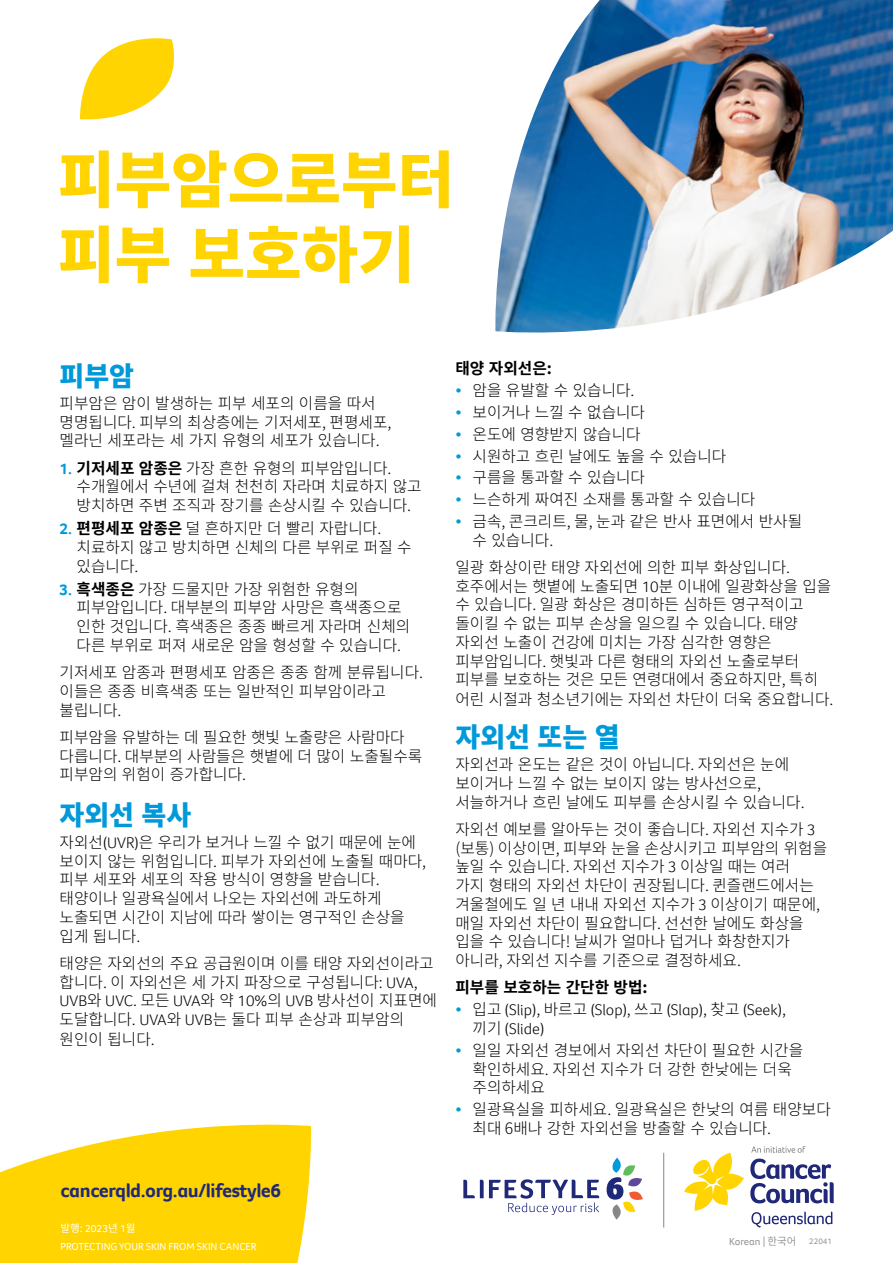
<style>
.page{position:relative;width:893px;height:1263px;background:#fff}
.page>*{position:absolute;margin:0;border:0;box-sizing:border-box;transform-origin:0 0}
.t1{font:900 61.5px/75px "Noto Sans CJ Kkr";color:#ffd400}
.H2_DkBlue{font:900 27px "Noto Sans CJ Kkr";color:#0099da}
.t2{font:700 19.5px "Foco CC";letter-spacing:-.02em;color:#1f2879}
.H2_DkBlue-2{font:300 15.75px/18.8px "Noto Sans CJ Kkr";color:#000}
.t3{font:300 15.75px/18.8px "Foco CC";color:#000}
.H2_DkBlue-3{font:700 15.75px "Noto Sans CJ Kkr";color:#000}
.t4{font:10.5px "Foco CC";color:#fff}
.t5{font:10.5px "Noto Sans CJ Kkr";color:#fff}
.t6{font:10.5px "Foco CC";color:#939598}
.t7{font:8.25px "Foco CC";color:#939598}
.s1{font-family:"Foco CC";font-weight:700;color:#0099da}
.s2{font-weight:700}
.s3{font-family:"Foco CC"}
.s4{font-weight:700;color:#0099da}
.s5{font-family:"Noto Sans CJ Kkr"}
</style>
<div class="page">
<svg style="left:0;top:1124px;width:311px;height:139px;background:#ffd81d"></svg>
<svg style="left:79px;top:38px;width:95px;height:82px"></svg>
<svg style="left:463px;top:1179px;width:136px;height:36px"></svg>
<svg style="left:684px;top:1153px;width:60px;height:58px"></svg>
<svg style="left:751px;top:1212px;width:81px;height:15px"></svg>
<hr style="left:663px;top:1153px;width:1px;height:74px;background:#878787">
<svg style="left:607px;top:1158px;width:36px;height:61px"></svg>
<svg style="left:750px;top:1146px;width:84px;height:57px"></svg>
<img style="left:495px;top:0;width:398px;height:333px">
<p class="t1" style="left:58px;top:144px;width:398px">피부암으로부터 피부 보호하기</p>
<p class="H2_DkBlue" style="left:60px;top:361px;width:76px">피부암</p>
<p class="H2_DkBlue-2" style="left:60px;top:394px;width:333px">피부암은 암이 발생하는 피부 세포의 이름을 따서 명명됩니다. 피부의 최상층에는 기저세포, 편평세포, 멜라닌 세포라는 세 가지 유형의 세포가 있습니다.</p>
<p class="H2_DkBlue-2" style="left:77px;top:459px;width:347px;text-indent:-17px"><span class="s1">1.</span> <span class="s2">기저세포 암종은</span> 가장 흔한 유형의 피부암입니다. 수개월에서 수년에 걸쳐 천천히 자라며 치료하지 않고 방치하면 주변 조직과 장기를 손상시킬 수 있습니다.</p>
<p class="H2_DkBlue-2" style="left:77px;top:519px;width:337px;text-indent:-17px"><span class="s1">2.</span> <span class="s2">편평세포 암종은</span> 덜 흔하지만 더 빨리 자랍니다. 치료하지 않고 방치하면 신체의 다른 부위로 퍼질 수 있습니다.</p>
<p class="H2_DkBlue-2" style="left:77px;top:580px;width:335px;text-indent:-17px"><span class="s1">3.</span> <span class="s2">흑색종은</span> 가장 드물지만 가장 위험한 유형의 피부암입니다. 대부분의 피부암 사망은 흑색종으로 인한 것입니다. 흑색종은 종종 빠르게 자라며 신체의 다른 부위로 퍼져 새로운 암을 형성할 수 있습니다.</p>
<p class="H2_DkBlue-2" style="left:60px;top:663px;width:365px">기저세포 암종과 편평세포 암종은 종종 함께 분류됩니다. 이들은 종종 비흑색종 또는 일반적인 피부암이라고 불립니다.</p>
<p class="H2_DkBlue-2" style="left:60px;top:728px;width:364px">피부암을 유발하는 데 필요한 햇빛 노출량은 사람마다 다릅니다. 대부분의 사람들은 햇볕에 더 많이 노출될수록 피부암의 위험이 증가합니다.</p>
<p class="H2_DkBlue" style="left:60px;top:800px;width:133px">자외선 복사</p>
<p class="H2_DkBlue-2" style="left:60px;top:833px;width:368px">자외선<span class="s3">(UVR)</span>은 우리가 보거나 느낄 수 없기 때문에 눈에 보이지 않는 위험입니다. 피부가 자외선에 노출될 때마다, 피부 세포와 세포의 작용 방식이 영향을 받습니다. 태양이나 일광욕실에서 나오는 자외선에 과도하게 노출되면 시간이 지남에 따라 쌓이는 영구적인 손상을 입게 됩니다.</p>
<p class="H2_DkBlue-2" style="left:60px;top:954px;width:379px">태양은 자외선의 주요 공급원이며 이를 태양 자외선이라고 합니다. 이 자외선은 세 가지 파장으로 구성됩니다: <span class="s3">UVA</span>,<br><span class="s3">UVB</span>와 <span class="s3">UVC</span>. 모든 <span class="s3">UVA</span>와 약 <span class="s3">10%</span>의 <span class="s3">UVB</span> 방사선이 지표면에 도달합니다. <span class="s3">UVA</span>와 <span class="s3">UVB</span>는 둘다 피부 손상과 피부암의 원인이 됩니다.</p>
<p class="t2" style="left:60px;top:1177px;width:222px">cancerqld.org.au/lifestyle6</p>
<p class="t5" style="left:60px;top:1223px;width:77px">발행: <span class="s3">2023</span>년 <span class="s3">1</span>월</p>
<p class="t4" style="left:60px;top:1240px;width:198px">PROTECTING YOUR SKIN FROM SKIN CANCER</p>
<p class="H2_DkBlue-3" style="left:455px;top:360px;width:98px">태양 자외선은:</p>
<p class="H2_DkBlue-2" style="left:455px;top:382px;width:181px"><span class="s1">•</span> 암을 유발할 수 있습니다.</p>
<p class="H2_DkBlue-2" style="left:455px;top:403px;width:191px"><span class="s1">•</span> 보이거나 느낄 수 없습니다</p>
<p class="H2_DkBlue-2" style="left:455px;top:425px;width:187px"><span class="s1">•</span> 온도에 영향받지 않습니다</p>
<p class="H2_DkBlue-2" style="left:455px;top:447px;width:272px"><span class="s1">•</span> 시원하고 흐린 날에도 높을 수 있습니다</p>
<p class="H2_DkBlue-2" style="left:455px;top:468px;width:191px"><span class="s1">•</span> 구름을 통과할 수 있습니다</p>
<p class="H2_DkBlue-2" style="left:455px;top:490px;width:301px"><span class="s1">•</span> 느슨하게 짜여진 소재를 통과할 수 있습니다</p>
<p class="H2_DkBlue-2" style="left:472px;top:512px;width:331px;text-indent:-17px"><span class="s1">•</span> 금속, 콘크리트, 물, 눈과 같은 반사 표면에서 반사될 수 있습니다.</p>
<p class="H2_DkBlue-2" style="left:455px;top:558px;width:379px">일광 화상이란 태양 자외선에 의한 피부 화상입니다. 호주에서는 햇볕에 노출되면 <span class="s3">10</span>분 이내에 일광화상을 입을 수 있습니다. 일광 화상은 경미하든 심하든 영구적이고 돌이킬 수 없는 피부 손상을 일으킬 수 있습니다. 태양 자외선 노출이 건강에 미치는 가장 심각한 영향은 피부암입니다. 햇빛과 다른 형태의 자외선 노출로부터 피부를 보호하는 것은 모든 연령대에서 중요하지만, 특히 어린 시절과 청소년기에는 자외선 차단이 더욱 중요합니다.</p>
<p class="H2_DkBlue" style="left:455px;top:722px;width:166px">자외선 또는 열</p>
<p class="H2_DkBlue-2" style="left:455px;top:755px;width:351px">자외선과 온도는 같은 것이 아닙니다. 자외선은 눈에 보이거나 느낄 수 없는 보이지 않는 방사선으로, 서늘하거나 흐린 날에도 피부를 손상시킬 수 있습니다.</p>
<p class="H2_DkBlue-2" style="left:455px;top:820px;width:373px">자외선 예보를 알아두는 것이 좋습니다. 자외선 지수가 <span class="s3">3 </span>(보통) 이상이면, 피부와 눈을 손상시키고 피부암의 위험을 높일 수 있습니다. 자외선 지수가 <span class="s3">3</span> 이상일 때는 여러<br>가지 형태의 자외선 차단이 권장됩니다. 퀸즐랜드에서는 겨울철에도 일 년 내내 자외선 지수가 <span class="s3">3</span> 이상이기 때문에, 매일 자외선 차단이 필요합니다. 선선한 날에도 화상을 입을 수 있습니다! 날씨가 얼마나 덥거나 화창한지가 아니라, 자외선 지수를 기준으로 결정하세요.</p>
<p class="H2_DkBlue-3" style="left:455px;top:979px;width:194px">피부를 보호하는 간단한 방법:</p>
<p class="t3" style="left:472px;top:1000px;width:315px;text-indent:-17px"><span class="s4">•</span> <span class="s5">입고</span> (Slip)<span class="s5">, 바르고</span> (Slop)<span class="s5">, 쓰고</span> (Slap)<span class="s5">, 찾고</span> (Seek)<span class="s5">, 끼기</span> (Slide)</p>
<p class="H2_DkBlue-2" style="left:472px;top:1041px;width:332px;text-indent:-17px"><span class="s1">•</span> 일일 자외선 경보에서 자외선 차단이 필요한 시간을 확인하세요. 자외선 지수가 더 강한 한낮에는 더욱 주의하세요</p>
<p class="H2_DkBlue-2" style="left:472px;top:1100px;width:360px;text-indent:-17px"><span class="s1">•</span> 일광욕실을 피하세요. 일광욕실은 한낮의 여름 태양보다 최대 6배나 강한 자외선을 방출할 수 있습니다.</p>
<p class="t6" style="left:729px;top:1234px;width:69px">Korean | <span class="s5">한국어</span></p>
<p class="t7" style="left:809px;top:1236px;width:24px">22041</p>
</div>
